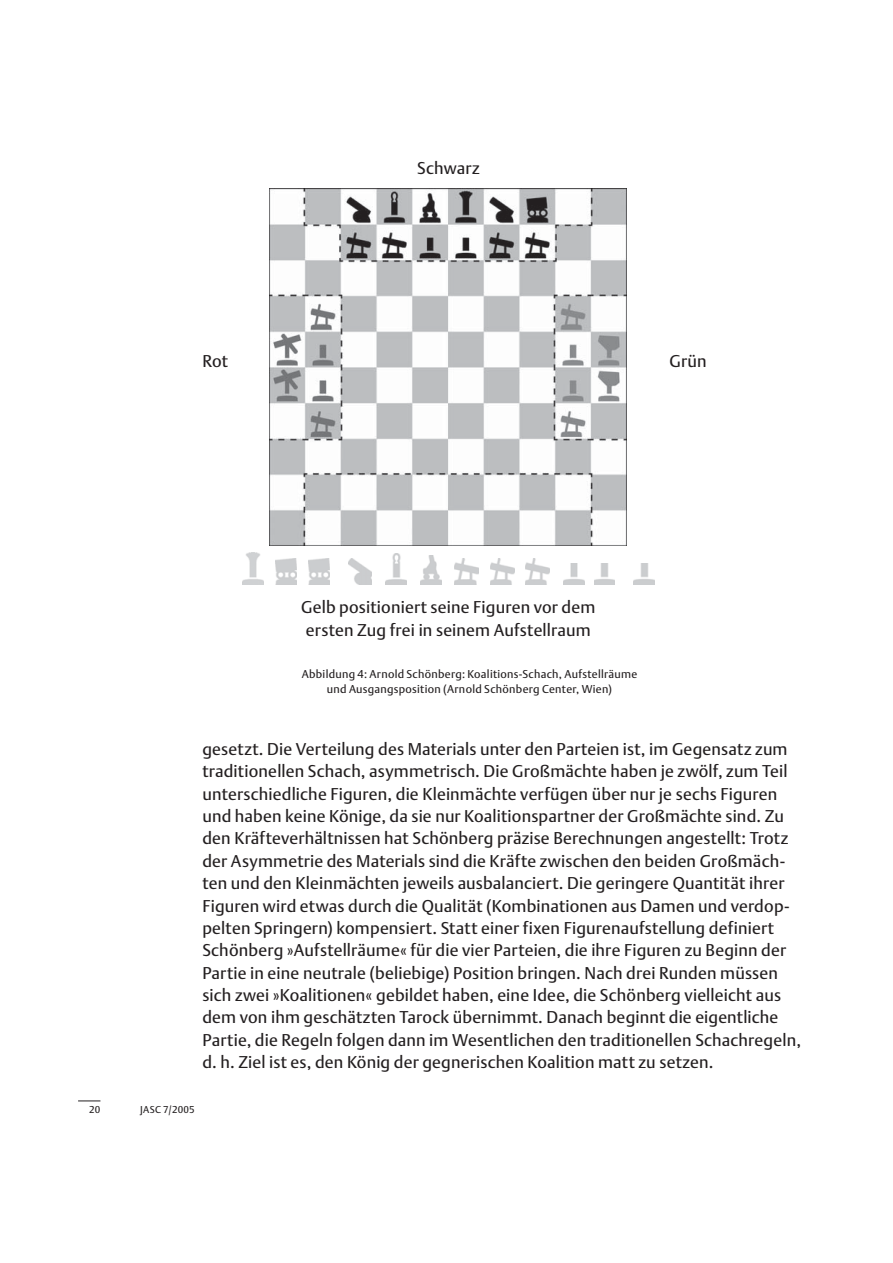
<style>
.page{position:relative;width:893px;height:1263px;background:#fff}
.page>*{position:absolute;margin:0;border:0;box-sizing:border-box;transform-origin:0 0}
.t1{font:16.95px/22.4px "DTL Argo T";letter-spacing:.01em;color:#231f20}
.t2{font:11.25px/14.9px "DTL Argo T";letter-spacing:.025em;color:#231f20;text-align:center}
.t3{font:9.9px "DTL Argo T";letter-spacing:.03em;color:#231f20}
</style>
<div class="page">
<svg style="left:78px;top:1101px;width:22px;height:1px"></svg>
<img style="left:269px;top:188px;width:357px;height:357px">
<img style="left:348px;top:559px;width:24px;height:25px">
<img style="left:386px;top:553px;width:21px;height:31px">
<img style="left:455px;top:558px;width:24px;height:26px">
<img style="left:490px;top:558px;width:24px;height:26px">
<img style="left:525px;top:558px;width:24px;height:26px">
<img style="left:421px;top:555px;width:20px;height:29px">
<img style="left:563px;top:564px;width:21px;height:20px">
<img style="left:594px;top:564px;width:21px;height:20px">
<img style="left:634px;top:564px;width:21px;height:20px">
<img style="left:308px;top:559px;width:22px;height:25px">
<img style="left:275px;top:559px;width:22px;height:25px">
<img style="left:242px;top:553px;width:21px;height:31px">
<p class="t1" style="left:417px;top:158px;width:64px">Schwarz</p>
<p class="t1" style="left:202px;top:352px;width:27px">Rot</p>
<p class="t1" style="left:670px;top:352px;width:39px">Grün</p>
<p class="t1" style="left:301px;top:598px;width:296px">Gelb positioniert seine Figuren vor dem ersten Zug frei in seinem Aufstellraum</p>
<p class="t2" style="left:302px;top:667px;width:337px">Abbildung 4: Arnold Schönberg: Koalitions-Schach, Aufstellräume und Ausgangsposition (Arnold Schönberg Center, Wien)</p>
<p class="t1" style="left:202px;top:739px;width:600px">gesetzt. Die Verteilung des Materials unter den Parteien ist, im Gegensatz zum traditionellen Schach, asymmetrisch. Die Großmächte haben je zwölf, zum Teil unterschiedliche Figuren, die Kleinmächte verfügen über nur je sechs Figuren und haben keine Könige, da sie nur Koalitionspartner der Großmächte sind. Zu den Kräfteverhältnissen hat Schönberg präzise Berechnungen angestellt: Trotz der Asymmetrie des Materials sind die Kräfte zwischen den beiden Großmäch&shy;ten und den Kleinmächten jeweils ausbalanciert. Die geringere Quantität ihrer Figuren wird etwas durch die Qualität (Kombinationen aus Damen und verdop&shy;pelten Springern) kompensiert. Statt einer fixen Figurenaufstellung definiert Schönberg »Aufstellräume« für die vier Parteien, die ihre Figuren zu Beginn der Partie in eine neutrale (beliebige) Position bringen. Nach drei Runden müssen sich zwei »Koalitionen« gebildet haben, eine Idee, die Schönberg vielleicht aus dem von ihm geschätzten Tarock übernimmt. Danach beginnt die eigentliche Partie, die Regeln folgen dann im Wesentlichen den traditionellen Schachregeln, d. h. Ziel ist es, den König der gegnerischen Koalition matt zu setzen.</p>
<p class="t3" style="left:89px;top:1105px;width:13px">20</p>
<p class="t3" style="left:140px;top:1105px;width:56px">JASC 7/2005</p>
</div>
